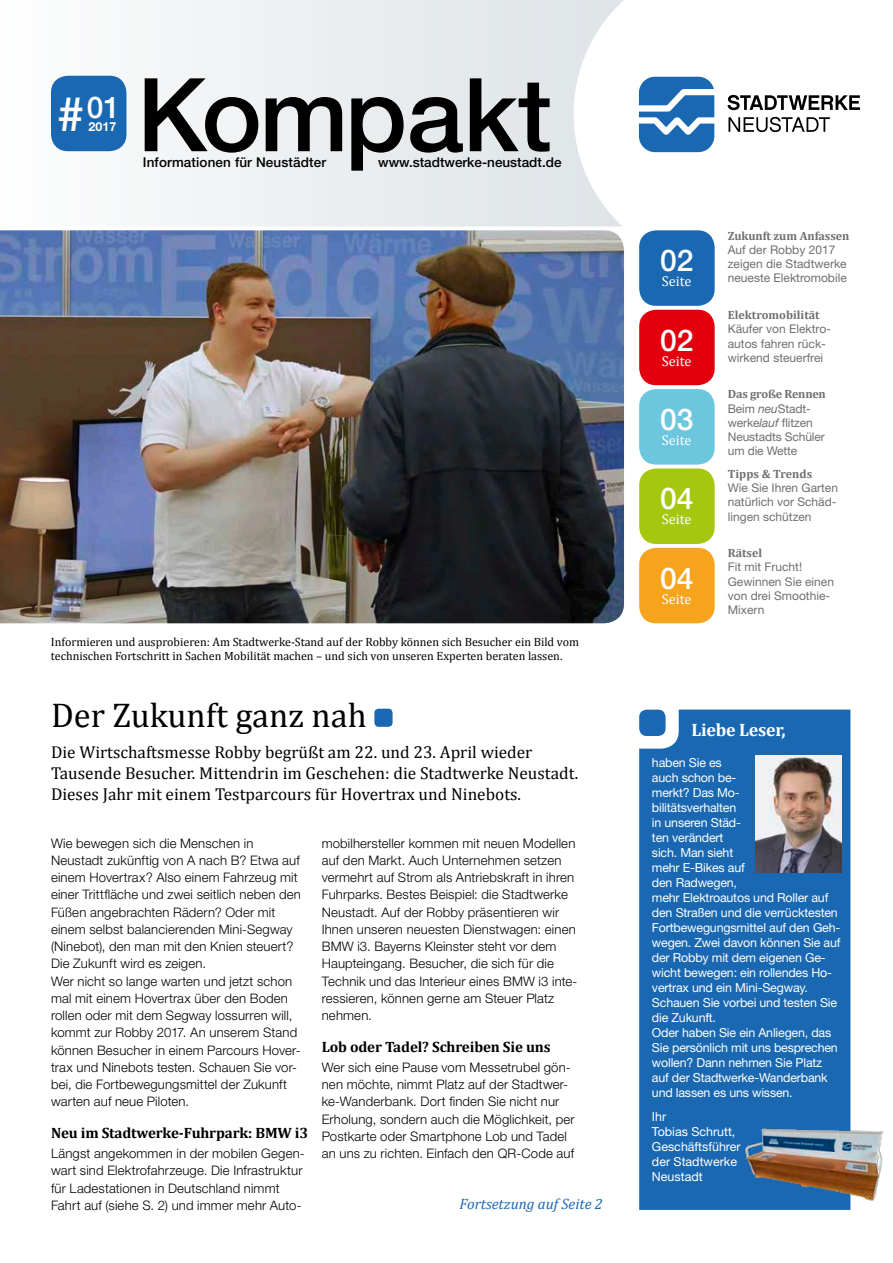
<style>
.page{position:relative;width:893px;height:1263px;background:#fff}
.page>*{position:absolute;margin:0;border:0;box-sizing:border-box;transform-origin:0 0}
.t1{font:500 102px "Helvetica Neue LT Pro";letter-spacing:-.015em;color:#000}
.t2{font:500 47.7px "Helvetica Neue LT Pro";color:#fff}
.t3{font:34.5px "Cambria";color:#000}
.t4{font:500 30px "Helvetica Neue LT Pro";color:#fff}
.t5{font:700 18px "Cambria";letter-spacing:-.015em;color:#fff}
.t6{font:17.25px/21px "Cambria";color:#000}
.t7{font:700 15px "Cambria";letter-spacing:-.01em;color:#000}
.t8{font:italic 15px "Cambria";color:#1968b1}
.t9{font:14.25px "Cambria";color:#fff}
.t10{font:500 13.5px "Helvetica Neue LT Pro";letter-spacing:.01em;color:#000}
.t11{font:300 13.2px/17.2px "Helvetica Neue LT Pro";letter-spacing:.01em;color:#000}
.t12{font:12.45px/15px "Helvetica Neue LT Pro";letter-spacing:-.015em;color:#fff}
.t13{font:12.45px "Helvetica Neue";color:#fff}
.t14{font:700 12.45px "Helvetica Neue LT Pro";color:#fff}
.t15{font:12px/14.2px "Helvetica Neue LT Pro";color:#6f6f6e}
.t16{font:12px/14.2px "Cambria";color:#000}
.t17{font:700 12px "Cambria";letter-spacing:-.005em;color:#6f6f6e}
.s1{font-family:"Helvetica Neue";font-style:italic}
</style>
<div class="page">
<svg style="left:51px;top:0;width:573px;height:227px"></svg>
<svg style="left:728px;top:95px;width:132px;height:37px"></svg>
<svg style="left:639px;top:77px;width:75px;height:75px"></svg>
<div style="left:51px;top:76px;width:75px;height:75px;background:#1968b1;border-radius:17px"></div>
<img style="left:0;top:230px;width:624px;height:393px">
<div style="left:639px;top:710px;width:211px;height:500px;background:#1968b1"></div>
<div style="left:639px;top:548px;width:76px;height:75px;background:#f6a41d;border-radius:17px"></div>
<div style="left:639px;top:468px;width:76px;height:76px;background:#a6c70f;border-radius:17px"></div>
<div style="left:639px;top:389px;width:76px;height:76px;background:#6bc6de;border-radius:17px"></div>
<div style="left:639px;top:230px;width:76px;height:76px;background:#1968b1;border-radius:17px"></div>
<div style="left:639px;top:310px;width:76px;height:75px;background:#e2000f;border-radius:17px"></div>
<div style="left:374px;top:709px;width:19px;height:18px;background:#1968b1;border-radius:4px"></div>
<img style="left:755px;top:756px;width:87px;height:117px">
<img style="left:743px;top:1107px;width:141px;height:103px">
<h3 class="t4" style="left:87px;top:89px;width:35px">01</h3>
<h2 class="t2" style="left:57px;top:85px;width:28px">#</h2>
<p class="t14" style="left:89px;top:118px;width:29px">2017</p>
<h1 class="t1" style="left:137px;top:54px;width:416px">Kompakt</h1>
<p class="t10" style="left:143px;top:154px;width:185px">Informationen für Neustädter</p>
<p class="t10" style="left:378px;top:154px;width:185px">www.stadtwerke-neustadt.de</p>
<p class="t16" style="left:51px;top:634px;width:530px">Informieren und ausprobieren: Am Stadtwerke-Stand auf der Robby können sich Besucher ein Bild vom technischen Fortschritt in Sachen Mobilität machen – und sich von unseren Experten beraten lassen.</p>
<h3 class="t3" style="left:51px;top:695px;width:317px">Der Zukunft ganz nah</h3>
<h3 class="t6" style="left:51px;top:741px;width:529px">Die Wirtschaftsmesse Robby begrüßt am 22. und 23. April wieder<br>Tausende Besucher. Mittendrin im Geschehen: die Stadtwerke Neustadt.<br>Dieses Jahr mit einem Testparcours für Hovertrax und Ninebots.</h3>
<p class="t11" style="left:51px;top:834px;width:251px">Wie bewegen sich die Menschen in Neustadt zukünftig von A nach B? Etwa auf einem Hovertrax? Also einem Fahrzeug mit einer Trittfläche und zwei seitlich neben den Füßen angebrachten Rädern? Oder mit einem selbst balancierenden Mini-Segway (Ninebot), den man mit den Knien steuert?<br>Die Zukunft wird es zeigen.<br>Wer nicht so lange warten und jetzt schon mal mit einem Hovertrax über den Boden rollen oder mit dem Segway lossurren will, kommt zur Robby 2017. An unserem Stand können Besucher in einem Parcours Hover&shy;trax und Ninebots testen. Schauen Sie vor&shy;bei, die Fortbewegungsmittel der Zukunft warten auf neue Piloten.</p>
<p class="t7" style="left:51px;top:1124px;width:259px">Neu im Stadtwerke-Fuhrpark: BMW i3</p>
<p class="t11" style="left:51px;top:1144px;width:255px">Längst angekommen in der mobilen Gegen&shy;wart sind Elektrofahrzeuge. Die Infrastruktur für Ladestationen in Deutschland nimmt Fahrt auf (siehe S. 2) und immer mehr Auto-</p>
<p class="t11" style="left:322px;top:834px;width:257px">mobilhersteller kommen mit neuen Modellen auf den Markt. Auch Unternehmen setzen vermehrt auf Strom als Antriebskraft in ihren Fuhrparks. Bestes Beispiel: die Stadtwerke Neustadt. Auf der Robby präsentieren wir Ihnen unseren neuesten Dienstwagen: einen BMW i3. Bayerns Kleinster steht vor dem Haupteingang. Besucher, die sich für die Technik und das Interieur eines BMW i3 inte&shy;ressieren, können gerne am Steuer Platz nehmen.</p>
<p class="t7" style="left:322px;top:1037px;width:230px">Lob oder Tadel? Schreiben Sie uns</p>
<p class="t11" style="left:322px;top:1058px;width:254px">Wer sich eine Pause vom Messetrubel gön&shy;nen möchte, nimmt Platz auf der Stadtwer&shy;ke-Wanderbank. Dort finden Sie nicht nur Erholung, sondern auch die Möglichkeit, per Postkarte oder Smartphone Lob und Tadel an uns zu richten. Einfach den QR-Code auf</p>
<p class="t8" style="left:459px;top:1195px;width:145px">Fortsetzung auf Seite 2</p>
<h3 class="t4" style="left:660px;top:243px;width:35px">02</h3>
<p class="t9" style="left:662px;top:273px;width:31px">Seite</p>
<h3 class="t4" style="left:660px;top:322px;width:35px">02</h3>
<p class="t9" style="left:662px;top:352px;width:31px">Seite</p>
<h3 class="t4" style="left:660px;top:401px;width:35px">03</h3>
<p class="t9" style="left:662px;top:432px;width:31px">Seite</p>
<h3 class="t4" style="left:660px;top:481px;width:35px">04</h3>
<p class="t9" style="left:662px;top:511px;width:31px">Seite</p>
<h3 class="t4" style="left:660px;top:560px;width:35px">04</h3>
<p class="t9" style="left:662px;top:590px;width:31px">Seite</p>
<p class="t17" style="left:728px;top:228px;width:123px">Zukunft zum Anfassen</p>
<p class="t15" style="left:728px;top:242px;width:120px">Auf der Robby 2017 zeigen die Stadtwerke neueste Elektromobile</p>
<p class="t17" style="left:728px;top:308px;width:93px">Elektromobilität</p>
<p class="t15" style="left:728px;top:322px;width:103px">Käufer von Elektro&shy;autos fahren rück&shy;wirkend steuerfrei</p>
<p class="t17" style="left:728px;top:387px;width:99px">Das große Rennen</p>
<p class="t15" style="left:728px;top:401px;width:98px">Beim <span class="s1">neu</span>Stadt&shy;werke<span class="s1">lauf</span> flitzen<br>Neustadts Schüler um die Wette</p>
<p class="t17" style="left:728px;top:466px;width:86px">Tipps &amp; Trends</p>
<p class="t15" style="left:728px;top:480px;width:112px">Wie Sie Ihren Garten natürlich vor Schäd&shy;lingen schützen</p>
<p class="t17" style="left:728px;top:546px;width:36px">Rätsel</p>
<p class="t15" style="left:728px;top:560px;width:108px">Fit mit Frucht!<br>Gewinnen Sie einen von drei Smoothie--<br>Mixern</p>
<h3 class="t5" style="left:691px;top:719px;width:96px">Liebe Leser,</h3>
<p class="t12" style="left:652px;top:754px;width:190px">haben Sie es<br>auch schon be-<br>merkt? Das Mo-<br>bilitätsverhalten<br>in unseren Städ-<br>ten verändert<br>sich. Man sieht<br>mehr E-Bikes auf<br>den Radwegen,<br>mehr Elektroautos und Roller auf den Straßen und die verrücktesten<br>Fortbewegungsmittel auf den Geh&shy;wegen. Zwei davon können Sie auf der Robby mit dem eigenen Ge&shy;wicht bewegen: ein rollendes Ho&shy;vertrax und ein Mini-Segway.<br>Schauen Sie vorbei und testen Sie die Zukunft.<br>Oder haben Sie ein Anliegen, das<br>Sie persönlich mit uns besprechen wollen? Dann nehmen Sie Platz auf der Stadtwerke-Wanderbank und lassen es uns wissen.</p>
<p class="t12" style="left:652px;top:1108px;width:90px">Ihr<br>Tobias Schrutt,<br>Geschäftsführer der Stadtwerke</p>
<p class="t13" style="left:652px;top:1167px;width:52px">Neustadt</p>
</div>
